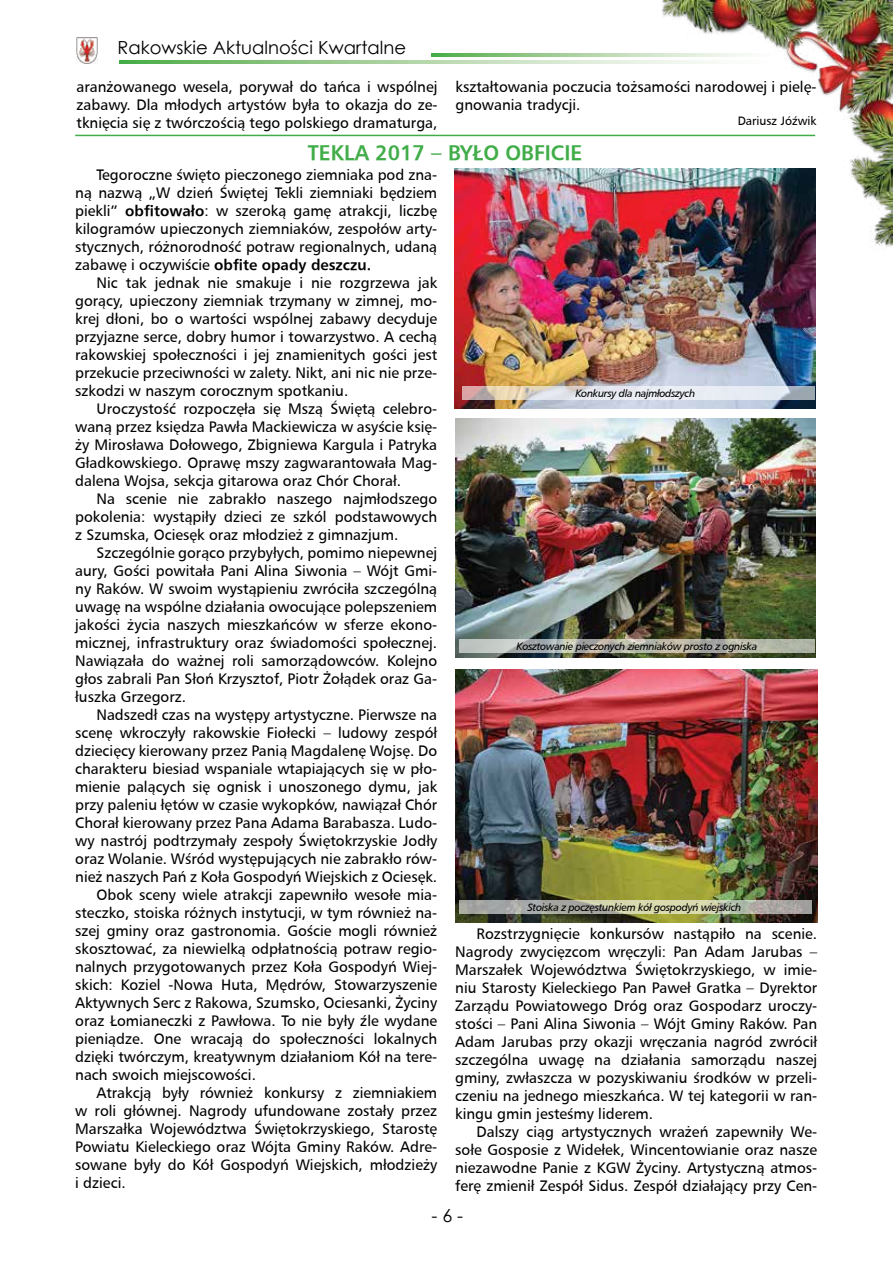
<style>
.page{position:relative;width:893px;height:1263px;background:#fff}
.page>*{position:absolute;margin:0;border:0;box-sizing:border-box;transform-origin:0 0}
.t1{font:21px "Humanist 777 AT Bold";color:#41ad49}
.t2{font:18px "Century Gothic";color:#000}
.t3{font:15px/18px "Humanist 777 AT";color:#000;text-align:justify}
.t4{font:15px "Humanist 777 AT Bold";color:#000}
.t5{font:12px "Humanist 777 AT";color:#000}
.t6{font:10.5px "Humanist 777 AT Italic";letter-spacing:-.03em;color:#000}
.s1{font-family:"Humanist 777 AT Bold"}
.s2{font-family:"Humanist 777 AT"}
</style>
<div class="page">
<img style="left:645px;top:0;width:248px;height:269px">
<svg style="left:119px;top:61px;width:664px;height:3px"></svg>
<svg style="left:432px;top:54px;width:351px;height:2px"></svg>
<img style="left:77px;top:37px;width:21px;height:26px">
<hr style="left:75px;top:135px;width:740px;height:1px;background:#41ad49">
<img style="left:454px;top:168px;width:361px;height:240px">
<img style="left:455px;top:419px;width:360px;height:239px">
<img style="left:455px;top:670px;width:363px;height:253px">
<svg style="left:463px;top:386px;width:352px;height:14px;fill:#e7e9f1"></svg>
<svg style="left:459px;top:639px;width:356px;height:14px"></svg>
<svg style="left:459px;top:900px;width:353px;height:14px"></svg>
<p class="t2" style="left:117px;top:35px;width:290px">Rakowskie Aktualności Kwartalne</p>
<p class="t3" style="left:77px;top:78px;width:362px">aranżowanego wesela, porywał do tańca i wspólnej zabawy. Dla młodych artystów była to okazja do ze&shy;tknięcia się z twórczością tego polskiego dramaturga,</p>
<p class="t3" style="left:455px;top:78px;width:362px">kształtowania poczucia tożsamości narodowej i pielę&shy;gnowania tradycji.</p>
<p class="t5" style="left:738px;top:114px;width:80px">Dariusz Jóźwik</p>
<h1 class="t1" style="left:308px;top:141px;width:276px">TEKLA 2017 – BYŁO OBFICIE</h1>
<p class="t3" style="left:75px;top:165px;width:363px;text-indent:21px">Tegoroczne święto pieczonego ziemniaka pod zna&shy;ną nazwą „W dzień Świętej Tekli ziemniaki będziem piekli” <span class="s1">obfitowało</span>: w szeroką gamę atrakcji, liczbę kilogramów upieczonych ziemniaków, zespołów arty&shy;stycznych, różnorodność potraw regionalnych, udaną</p>
<p class="t4" style="left:75px;top:255px;width:298px"><span class="s2">zabawę i oczywiście</span> obfite opady deszczu.</p>
<p class="t3" style="left:75px;top:273px;width:363px;text-indent:21px">Nic tak jednak nie smakuje i nie rozgrzewa jak gorący, upieczony ziemniak trzymany w zimnej, mo&shy;krej dłoni, bo o wartości wspólnej zabawy decyduje przyjazne serce, dobry humor i towarzystwo. A cechą rakowskiej społeczności i jej znamienitych gości jest przekucie przeciwności w zalety. Nikt, ani nic nie prze&shy;szkodzi w naszym corocznym spotkaniu.</p>
<p class="t3" style="left:75px;top:399px;width:363px;text-indent:21px">Uroczystość rozpoczęła się Mszą Świętą celebro&shy;waną przez księdza Pawła Mackiewicza w asyście księ&shy;ży Mirosława Dołowego, Zbigniewa Kargula i Patryka Gładkowskiego. Oprawę mszy zagwarantowała Mag&shy;dalena Wojsa, sekcja gitarowa oraz Chór Chorał.</p>
<p class="t3" style="left:75px;top:489px;width:363px;text-indent:21px">Na scenie nie zabrakło naszego najmłodszego pokolenia: wystąpiły dzieci ze szkól podstawowych z Szumska, Ociesęk oraz młodzież z gimnazjum.</p>
<p class="t3" style="left:75px;top:543px;width:363px;text-indent:21px">Szczególnie gorąco przybyłych, pomimo niepewnej aury, Gości powitała Pani Alina Siwonia – Wójt Gmi&shy;ny Raków. W swoim wystąpieniu zwróciła szczególną uwagę na wspólne działania owocujące polepszeniem jakości życia naszych mieszkańców w sferze ekono&shy;micznej, infrastruktury oraz świadomości społecznej.<br>Nawiązała do ważnej roli samorządowców. Kolejno głos zabrali Pan Słoń Krzysztof, Piotr Żołądek oraz Ga&shy;łuszka Grzegorz.</p>
<p class="t3" style="left:96px;top:705px;width:342px">Nadszedł czas na występy artystyczne. Pierwsze na</p>
<p class="t3" style="left:75px;top:723px;width:363px">scenę wkroczyły rakowskie Fiołecki – ludowy zespół</p>
<p class="t3" style="left:75px;top:741px;width:363px">dziecięcy kierowany przez Panią Magdalenę Wojsę. Do</p>
<p class="t3" style="left:75px;top:759px;width:363px">charakteru biesiad wspaniale wtapiających się w pło-</p>
<p class="t3" style="left:75px;top:777px;width:363px">mienie palących się ognisk i unoszonego dymu, jak</p>
<p class="t3" style="left:75px;top:795px;width:363px">przy paleniu łętów w czasie wykopków, nawiązał Chór</p>
<p class="t3" style="left:75px;top:813px;width:363px">Chorał kierowany przez Pana Adama Barabasza. Ludo-</p>
<p class="t3" style="left:75px;top:831px;width:363px">wy nastrój podtrzymały zespoły Świętokrzyskie Jodły</p>
<p class="t3" style="left:75px;top:849px;width:363px">oraz Wolanie. Wśród występujących nie zabrakło rów-</p>
<p class="t3" style="left:75px;top:867px;width:363px">nież naszych Pań z Koła Gospodyń Wiejskich z Ociesęk.</p>
<p class="t3" style="left:96px;top:885px;width:342px">Obok sceny wiele atrakcji zapewniło wesołe mia-</p>
<p class="t3" style="left:75px;top:903px;width:363px">steczko, stoiska różnych instytucji, w tym również na-</p>
<p class="t3" style="left:75px;top:921px;width:363px">szej gminy oraz gastronomia. Goście mogli również</p>
<p class="t3" style="left:75px;top:939px;width:363px">skosztować, za niewielką odpłatnością potraw regio-</p>
<p class="t3" style="left:75px;top:957px;width:363px">nalnych przygotowanych przez Koła Gospodyń Wiej-</p>
<p class="t3" style="left:75px;top:975px;width:363px">skich: Koziel -Nowa Huta, Mędrów, Stowarzyszenie</p>
<p class="t3" style="left:75px;top:993px;width:363px">Aktywnych Serc z Rakowa, Szumsko, Ociesanki, Życiny</p>
<p class="t3" style="left:75px;top:1011px;width:363px">oraz Łomianeczki z Pawłowa. To nie były źle wydane</p>
<p class="t3" style="left:75px;top:1029px;width:363px">pieniądze. One wracają do społeczności lokalnych</p>
<p class="t3" style="left:75px;top:1047px;width:363px">dzięki twórczym, kreatywnym działaniom Kół na tere-</p>
<p class="t3" style="left:75px;top:1065px;width:182px">nach swoich miejscowości.</p>
<p class="t3" style="left:96px;top:1083px;width:342px">Atrakcją były również konkursy z ziemniakiem</p>
<p class="t3" style="left:75px;top:1101px;width:363px">w roli głównej. Nagrody ufundowane zostały przez</p>
<p class="t3" style="left:75px;top:1119px;width:363px">Marszałka Województwa Świętokrzyskiego, Starostę</p>
<p class="t3" style="left:75px;top:1137px;width:363px">Powiatu Kieleckiego oraz Wójta Gminy Raków. Adre-</p>
<p class="t3" style="left:75px;top:1155px;width:363px">sowane były do Kół Gospodyń Wiejskich, młodzieży</p>
<p class="t3" style="left:75px;top:1173px;width:52px">i dzieci.</p>
<p class="t6" style="left:575px;top:387px;width:121px">Konkursy dla najmłodszych</p>
<p class="t6" style="left:517px;top:640px;width:242px">Kosztowanie pieczonych ziemniaków prosto z ogniska</p>
<p class="t6" style="left:527px;top:901px;width:215px">Stoiska z poczęstunkiem kół gospodyń wiejskich</p>
<p class="t3" style="left:455px;top:924px;width:363px;text-indent:21px">Rozstrzygnięcie konkursów nastąpiło na scenie.<br>Nagrody zwycięzcom wręczyli: Pan Adam Jarubas – Marszałek Województwa Świętokrzyskiego, w imie&shy;niu Starosty Kieleckiego Pan Paweł Gratka – Dyrektor Zarządu Powiatowego Dróg oraz Gospodarz uroczy&shy;stości – Pani Alina Siwonia – Wójt Gminy Raków. Pan Adam Jarubas przy okazji wręczania nagród zwrócił szczególna uwagę na działania samorządu naszej gminy, zwłaszcza w pozyskiwaniu środków w przeli&shy;czeniu na jednego mieszkańca. W tej kategorii w ran&shy;kingu gmin jesteśmy liderem.</p>
<p class="t3" style="left:455px;top:1122px;width:363px;text-indent:21px">Dalszy ciąg artystycznych wrażeń zapewniły We&shy;sołe Gosposie z Widełek, Wincentowianie oraz nasze niezawodne Panie z KGW Życiny. Artystyczną atmos&shy;ferę zmienił Zespół Sidus. Zespół działający przy Cen-</p>
<p class="t2" style="left:431px;top:1203px;width:33px">- 6 -</p>
</div>
